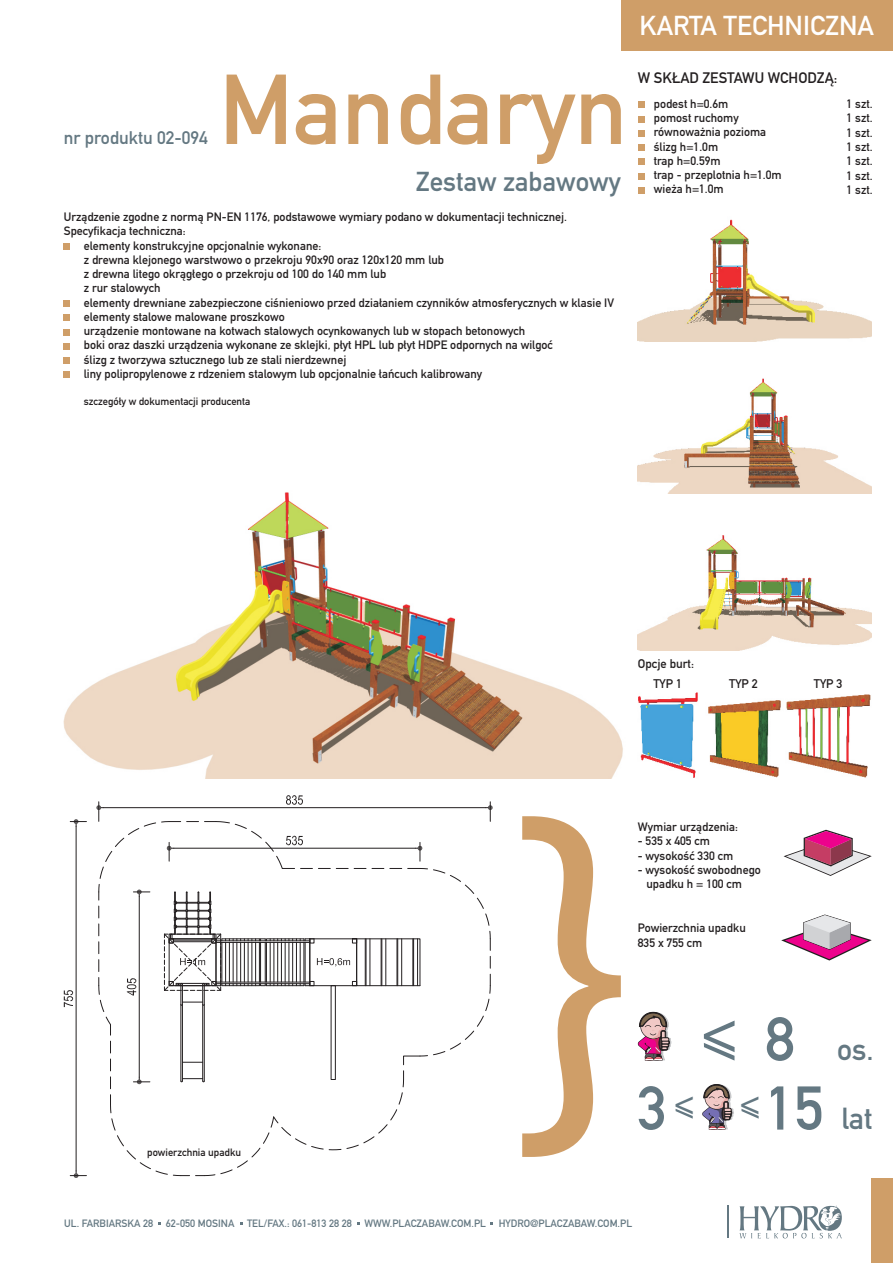
<style>
.page{position:relative;width:893px;height:1263px;background:#fff}
.page>*{position:absolute;margin:0;border:0;box-sizing:border-box;transform-origin:0 0}
.t1{font:97.5px "DIN Mittelschrift LTCE";color:#cf9e68}
.t2{font:60.6px "DIN Mittelschrift LTCE";color:#647882}
.t3{font:30px "DIN Mittelschrift LTCE";color:#647882}
.t4{font:27px "DIN Mittelschrift LTCE";color:#fff}
.t5{font:27px "DIN Mittelschrift LTCE";color:#647882}
.t6{font:18px "DIN Mittelschrift LTCE";color:#647882}
.t7{font:15px "DIN Mittelschrift LTCE";color:#231f20}
.t8{font:12.45px "DIN Mittelschrift LTCE";color:#231f20}
.t9{font:12px/14.2px "DIN Mittelschrift LTCE";color:#231f20}
.t10{font:10.5px "DIN Mittelschrift LTCE";color:#647882}
.t11{font:10.5px "DIN Mittelschrift LTCE";color:#231f20}
</style>
<div class="page">
<img style="left:63px;top:492px;width:560px;height:286px">
<svg style="left:781px;top:914px;width:91px;height:46px"></svg>
<svg style="left:783px;top:830px;width:89px;height:46px"></svg>
<div style="left:872px;top:1178px;width:21px;height:85px;background:#cf9e68"></div>
<hr style="left:727px;top:1205px;width:1px;height:33px;background:#647882">
<div style="left:621px;top:0;width:271px;height:50px;background:#cf9e68"></div>
<svg style="left:522px;top:816px;width:99px;height:341px"></svg>
<svg style="left:739px;top:1206px;width:103px;height:32px"></svg>
<div style="left:64px;top:243px;width:6px;height:7px;background:#cf9e68"></div>
<div style="left:64px;top:300px;width:6px;height:7px;background:#cf9e68"></div>
<svg style="left:64px;top:315px;width:6px;height:6px"></svg>
<svg style="left:64px;top:329px;width:6px;height:6px"></svg>
<svg style="left:64px;top:343px;width:6px;height:6px"></svg>
<div style="left:64px;top:357px;width:6px;height:7px;background:#cf9e68"></div>
<svg style="left:64px;top:372px;width:6px;height:6px"></svg>
<img style="left:638px;top:692px;width:60px;height:86px">
<img style="left:708px;top:700px;width:73px;height:78px">
<img style="left:786px;top:694px;width:85px;height:84px">
<svg style="left:638px;top:102px;width:6px;height:6px"></svg>
<svg style="left:638px;top:116px;width:6px;height:6px"></svg>
<svg style="left:638px;top:130px;width:6px;height:6px"></svg>
<div style="left:638px;top:144px;width:6px;height:7px;background:#cf9e68"></div>
<svg style="left:638px;top:159px;width:6px;height:6px"></svg>
<svg style="left:638px;top:173px;width:6px;height:6px"></svg>
<svg style="left:638px;top:187px;width:6px;height:6px"></svg>
<img style="left:732px;top:1108px;width:2px;height:11px">
<svg style="left:702px;top:1084px;width:30px;height:45px"></svg>
<img style="left:670px;top:1038px;width:2px;height:9px">
<svg style="left:638px;top:1012px;width:32px;height:48px"></svg>
<img style="left:638px;top:535px;width:234px;height:116px">
<img style="left:638px;top:378px;width:234px;height:116px">
<img style="left:638px;top:219px;width:234px;height:122px">
<svg style="left:96px;top:795px;width:397px;height:381px"></svg>
<hr style="left:76px;top:826px;width:1px;height:345px;background:#231f20">
<svg style="left:70px;top:819px;width:16px;height:7px"></svg>
<svg style="left:70px;top:1171px;width:16px;height:7px"></svg>
<svg style="left:64px;top:990px;width:10px;height:17px"></svg>
<svg style="left:704px;top:1043px;width:31px;height:17px"></svg>
<svg style="left:675px;top:1108px;width:18px;height:11px"></svg>
<svg style="left:741px;top:1108px;width:18px;height:11px"></svg>
<h3 class="t6" style="left:64px;top:132px;width:145px">nr produktu 02-094</h3>
<h1 class="t1" style="left:219px;top:75px;width:409px">Mandaryn</h1>
<h3 class="t5" style="left:416px;top:172px;width:206px">Zestaw zabawowy</h3>
<p class="t9" style="left:64px;top:211px;width:505px">Urz¹dzenie zgodne z norm¹ PN-EN 1176, podstawowe wymiary podano w dokumentacji technicznej.<br>Specyfikacja techniczna:</p>
<p class="t9" style="left:84px;top:240px;width:532px">elementy konstrukcyjne opcjonalnie wykonane:<br>z drewna klejonego warstwowo o przekroju 90x90 oraz 120x120 mm lub<br>z drewna litego okr¹g³ego o przekroju od 100 do 140 mm lub<br>z rur stalowych<br>elementy drewniane zabezpieczone ciœnieniowo przed dzia³aniem czynników atmosferycznych w klasie IV elementy stalowe malowane proszkowo<br>urz¹dzenie montowane na kotwach stalowych ocynkowanych lub w stopach betonowych<br>boki oraz daszki urz¹dzenia wykonane ze sklejki, p³yt HPL lub p³yt HDPE odpornych na wilgoæ<br>œlizg z tworzywa sztucznego lub ze stali nierdzewnej<br>liny polipropylenowe z rdzeniem stalowym lub opcjonalnie ³añcuch kalibrowany</p>
<p class="t11" style="left:84px;top:398px;width:168px">szczegó³y w dokumentacji producenta</p>
<h3 class="t4" style="left:640px;top:16px;width:236px">KARTA TECHNICZNA</h3>
<p class="t7" style="left:638px;top:72px;width:201px">W SK£AD ZESTAWU WCHODZ¥:</p>
<p class="t9" style="left:654px;top:98px;width:130px">podest h=0.6m<br>pomost ruchomy równowa¿nia pozioma œlizg h=1.0m<br>trap h=0.59m<br>trap - przeplotnia h=1.0m wie¿a h=1.0m</p>
<p class="t9" style="left:847px;top:99px;width:27px;text-align:justify">1 szt.<br>1 szt.<br>1 szt.<br>1 szt.<br>1 szt.<br>1 szt.<br>1 szt.</p>
<p class="t11" style="left:147px;top:1148px;width:95px">powierzchnia upadku</p>
<p class="t8" style="left:638px;top:659px;width:58px">Opcje burt:</p>
<p class="t8" style="left:653px;top:679px;width:30px">TYP 1</p>
<p class="t8" style="left:729px;top:679px;width:30px">TYP 2</p>
<p class="t8" style="left:814px;top:679px;width:30px">TYP 3</p>
<p class="t9" style="left:638px;top:821px;width:102px">Wymiar urz¹dzenia:</p>
<p class="t9" style="left:638px;top:836px;width:74px">- 535 x 405 cm</p>
<p class="t9" style="left:638px;top:850px;width:97px">- wysokoœæ 330 cm</p>
<p class="t9" style="left:646px;top:864px;width:116px;text-indent:-9px">- wysokoœæ swobodnego upadku h = 100 cm</p>
<p class="t9" style="left:638px;top:923px;width:109px">Powierzchnia upadku<br>835 x 755 cm</p>
<h2 class="t2" style="left:765px;top:1017px;width:31px">8</h2>
<h2 class="t2" style="left:638px;top:1086px;width:31px">3</h2>
<h2 class="t2" style="left:765px;top:1086px;width:60px">15</h2>
<h3 class="t3" style="left:837px;top:1039px;width:38px">os.</h3>
<h3 class="t3" style="left:841px;top:1108px;width:33px">lat</h3>
<p class="t10" style="left:64px;top:1219px;width:569px">UL. FARBIARSKA 28 62-050 MOSINA TEL/FAX.: 061-813 28 28 WWW.PLACZABAW.COM.PL HYDRO@PLACZABAW.COM.PL</p>
</div>
